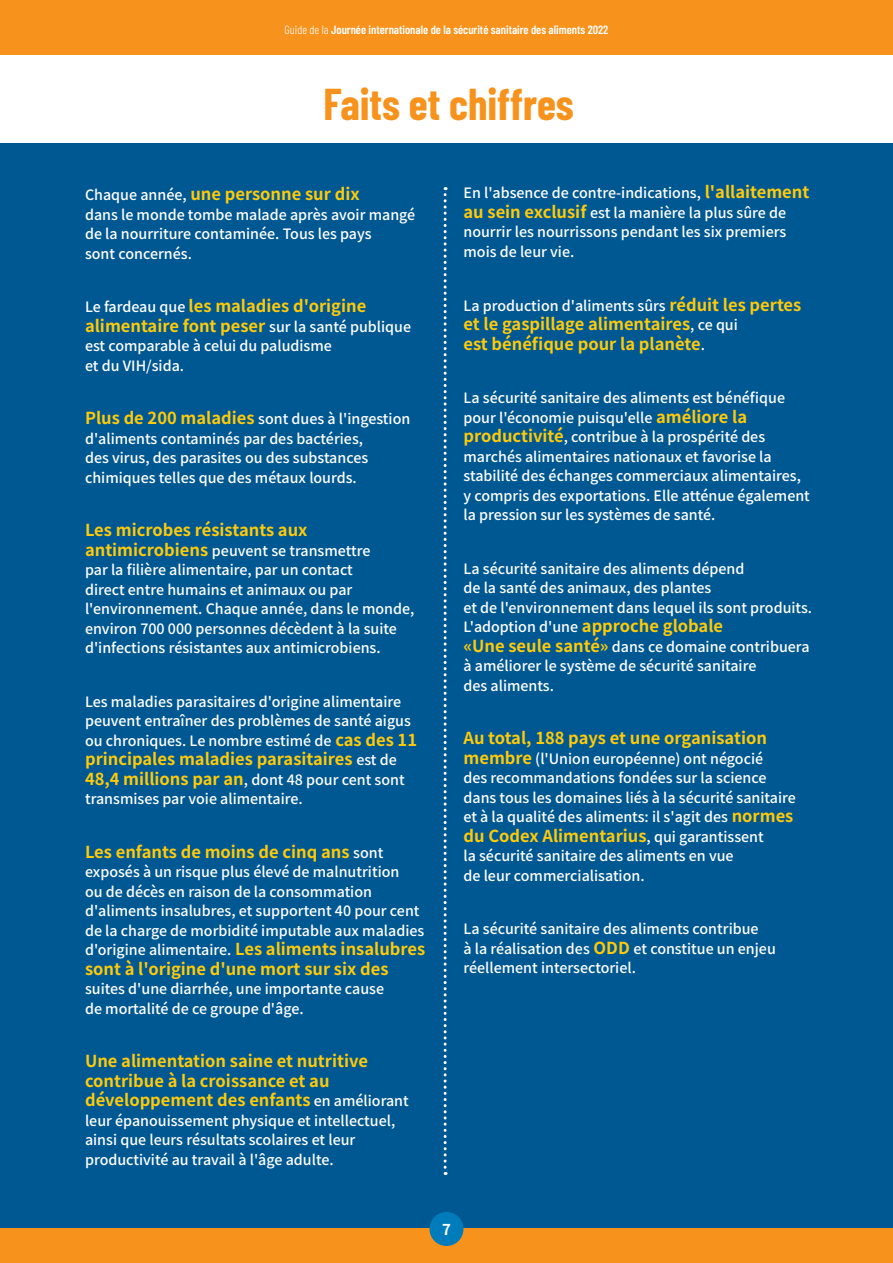
<style>
.page{position:relative;width:893px;height:1263px;background:#fff}
.page>*{position:absolute;margin:0;border:0;box-sizing:border-box;transform-origin:0 0}
.Communication_materi{font:700 43.5px "Barlow Condensed";color:#f7931d}
.Communication_materi-2{font:700 16.5px/19.5px "Noto Sans CJ Ksc";color:#feca0a}
.Communication_materi-3{font:700 15px "Noto Sans CJ Ksc";color:#fff}
.Communication_materi-4{font:500 14.25px/19.5px "Noto Sans CJ Ksc";color:#fff}
.t1{font:600 12px "Barlow Condensed";color:#fff}
.s1{font-weight:300}
.s2{font-weight:500;font-size:14.25px;color:#fff}
.s3{font-weight:700;font-size:16.5px;color:#feca0a}
</style>
<div class="page">
<div style="left:0;top:0;width:893px;height:55px;background:#f7931d"></div>
<div style="left:0;top:55px;width:893px;height:1174px;background:#005893"></div>
<svg style="left:444px;top:187px;width:3px;height:988px"></svg>
<div style="left:0;top:55px;width:893px;height:87px;background:#fff"></div>
<div style="left:0;top:1229px;width:893px;height:34px;background:#f7931d"></div>
<div style="left:429px;top:1212px;width:34px;height:34px;background:#007cbb;border-radius:50%"></div>
<p class="t1" style="left:285px;top:21px;width:325px"><span class="s1">Guide de la</span> Journée internationale de la sécurité sanitaire des aliments 2022</p>
<p class="Communication_materi" style="left:323px;top:77px;width:252px">Faits et chiffres</p>
<p class="Communication_materi-2" style="left:85px;top:185px;width:276px"><span class="s2">Chaque année,</span> une personne sur dix</p>
<p class="Communication_materi-4" style="left:85px;top:205px;width:332px">dans le monde tombe malade après avoir mangé de la nourriture contaminée. Tous les pays<br>sont concernés.</p>
<p class="Communication_materi-2" style="left:85px;top:297px;width:328px"><span class="s2">Le fardeau que</span> les maladies d'origine alimentaire font peser <span class="s2">sur la santé publique</span></p>
<p class="Communication_materi-4" style="left:85px;top:337px;width:248px">est comparable à celui du paludisme et du VIH/sida.</p>
<p class="Communication_materi-4" style="left:85px;top:410px;width:327px"><span class="s3">Plus de 200 maladies</span> sont dues à l'ingestion d'aliments contaminés par des bactéries,<br>des virus, des parasites ou des substances chimiques telles que des métaux lourds.</p>
<p class="Communication_materi-2" style="left:85px;top:521px;width:224px">Les microbes résistants aux</p>
<p class="Communication_materi-4" style="left:85px;top:541px;width:331px"><span class="s3">antimicrobiens</span> peuvent se transmettre<br>par la filière alimentaire, par un contact<br>direct entre humains et animaux ou par l'environnement. Chaque année, dans le monde, environ 700 000 personnes décèdent à la suite d'infections résistantes aux antimicrobiens.</p>
<p class="Communication_materi-4" style="left:85px;top:692px;width:334px">Les maladies parasitaires d'origine alimentaire peuvent entraîner des problèmes de santé aigus ou chroniques. Le nombre estimé de <span class="s3">cas des 11</span></p>
<p class="Communication_materi-2" style="left:85px;top:750px;width:313px">principales maladies parasitaires <span class="s2">est de</span></p>
<p class="Communication_materi-4" style="left:85px;top:770px;width:321px"><span class="s3">48,4 millions par an</span>, dont 48 pour cent sont transmises par voie alimentaire.</p>
<p class="Communication_materi-2" style="left:85px;top:842px;width:300px">Les enfants de moins de cinq ans <span class="s2">sont</span></p>
<p class="Communication_materi-4" style="left:85px;top:863px;width:342px">exposés à un risque plus élevé de malnutrition<br>ou de décès en raison de la consommation d'aliments insalubres, et supportent 40 pour cent de la charge de morbidité imputable aux maladies d'origine alimentaire. <span class="s3">Les aliments insalubres</span></p>
<p class="Communication_materi-2" style="left:85px;top:959px;width:305px">sont à l'origine d'une mort sur six des</p>
<p class="Communication_materi-4" style="left:85px;top:980px;width:301px">suites d'une diarrhée, une importante cause de mortalité de ce groupe d'âge.</p>
<p class="Communication_materi-2" style="left:85px;top:1052px;width:325px">Une alimentation saine et nutritive contribue à la croissance et au développement des enfants <span class="s2">en améliorant</span></p>
<p class="Communication_materi-4" style="left:85px;top:1111px;width:312px">leur épanouissement physique et intellectuel, ainsi que leurs résultats scolaires et leur productivité au travail à l'âge adulte.</p>
<p class="Communication_materi-4" style="left:463px;top:184px;width:347px">En l'absence de contre-indications, <span class="s3">l'allaitement au sein exclusif</span> est la manière la plus sûre de nourrir les nourrissons pendant les six premiers mois de leur vie.</p>
<p class="Communication_materi-4" style="left:463px;top:296px;width:339px">La production d'aliments sûrs <span class="s3">réduit les pertes</span></p>
<p class="Communication_materi-2" style="left:463px;top:315px;width:276px">et le gaspillage alimentaires<span class="s2">, ce qui </span>est bénéfique pour la planète<span class="s2">.</span></p>
<p class="Communication_materi-4" style="left:463px;top:388px;width:348px">La sécurité sanitaire des aliments est bénéfique pour l'économie puisqu'elle <span class="s3">améliore la productivité</span>, contribue à la prospérité des marchés alimentaires nationaux et favorise la stabilité des échanges commerciaux alimentaires, y compris des exportations. Elle atténue également la pression sur les systèmes de santé.</p>
<p class="Communication_materi-4" style="left:463px;top:559px;width:350px">La sécurité sanitaire des aliments dépend<br>de la santé des animaux, des plantes<br>et de l'environnement dans lequel ils sont produits.<br>L'adoption d'une <span class="s3">approche globale<br>«Une seule santé»</span> dans ce domaine contribuera à améliorer le système de sécurité sanitaire<br>des aliments.</p>
<p class="Communication_materi-2" style="left:463px;top:729px;width:305px">Au total, 188 pays et une organisation</p>
<p class="Communication_materi-4" style="left:463px;top:749px;width:334px"><span class="s3">membre</span> (l'Union européenne) ont négocié<br>des recommandations fondées sur la science dans tous les domaines liés à la sécurité sanitaire et à la qualité des aliments: il s'agit des <span class="s3">normes</span></p>
<p class="Communication_materi-2" style="left:463px;top:826px;width:302px">du Codex Alimentarius<span class="s2">, qui garantissent</span></p>
<p class="Communication_materi-4" style="left:463px;top:846px;width:272px">la sécurité sanitaire des aliments en vue de leur commercialisation.</p>
<p class="Communication_materi-4" style="left:463px;top:919px;width:314px">La sécurité sanitaire des aliments contribue<br>à la réalisation des <span class="s3">ODD</span> et constitue un enjeu réellement intersectoriel.</p>
<p class="Communication_materi-3" style="left:442px;top:1220px;width:10px">7</p>
</div>
